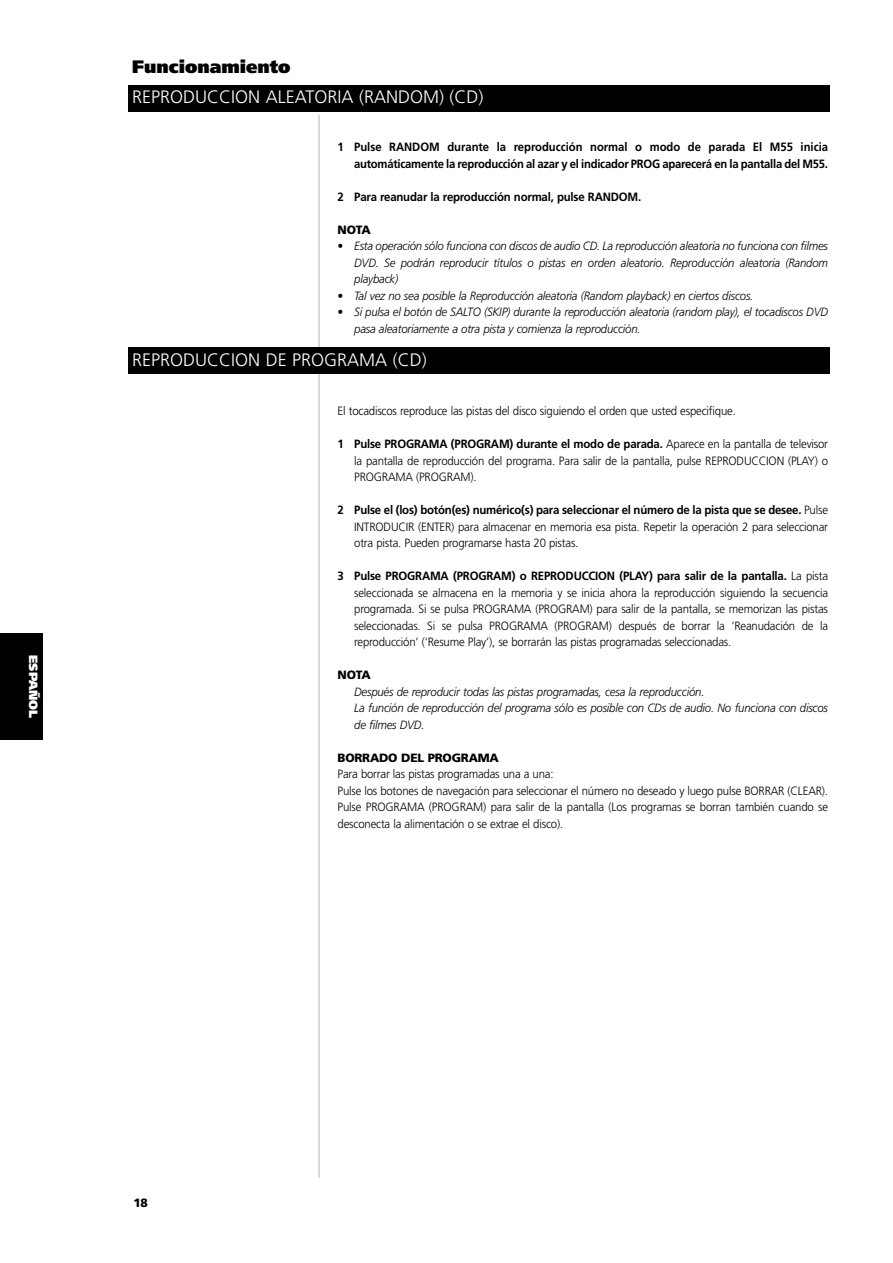
<style>
.page{position:relative;width:893px;height:1263px;background:#fff}
.page>*{position:absolute;margin:0;border:0;box-sizing:border-box;transform-origin:0 0}
.t1{font:300 18px "Frutiger";color:#fff}
.t2{font:900 18px "Frutiger";color:#000}
.t3{font:300 12px/16.5px "Frutiger";letter-spacing:-.015em;color:#000;text-align:justify;scale:.95 1}
.t4{font:italic 300 12px/16.5px "Frutiger";letter-spacing:-.015em;color:#000;scale:.95 1}
.t5{font:700 12px/16.5px "Frutiger";letter-spacing:-.015em;color:#000;text-align:right;scale:.94 1}
.t6{font:700 12px "Frutiger";letter-spacing:-.015em;color:#000;scale:.95 1}
.t7{font:900 12px "Frutiger";letter-spacing:-.02em;color:#000}
.t8{font:900 12px "Frutiger";color:#fff}
.s1{font-weight:700}
</style>
<div class="page">
<hr style="left:318px;top:115px;width:2px;height:1063px;background:#ccc">
<div style="left:0;top:634px;width:43px;height:106px;background:#000"></div>
<div style="left:128px;top:85px;width:701px;height:27px;background:#000"></div>
<div style="left:128px;top:348px;width:701px;height:26px;background:#000"></div>
<p class="t8" style="left:38px;top:655px;width:65px;rotate:90deg">ESPAÑOL</p>
<h1 class="t2" style="left:132px;top:60px;width:160px">Funcionamiento</h1>
<h1 class="t1" style="left:132px;top:90px;width:353px">REPRODUCCION ALEATORIA (RANDOM) (CD)</h1>
<p class="t5" style="left:337px;top:140px;width:523px">1 Pulse RANDOM durante la reproducción normal o modo de parada El M55 inicia automáticamente la reproducción al azar y el indicador PROG aparecerá en la pantalla del M55.</p>
<p class="t6" style="left:337px;top:192px;width:321px">2 Para reanudar la reproducción normal, pulse RANDOM.</p>
<p class="t7" style="left:337px;top:225px;width:35px">NOTA</p>
<p class="t4" style="left:354px;top:239px;width:500px;text-align:justify;text-indent:-17px">• Esta operación sólo funciona con discos de audio CD. La reproducción aleatoria no funciona con filmes DVD. Se podrán reproducir títulos o pistas en orden aleatorio. Reproducción aleatoria (Random playback)</p>
<p class="t4" style="left:337px;top:288px;width:439px">• Tal vez no sea posible la Reproducción aleatoria (Random playback) en ciertos discos.</p>
<p class="t4" style="left:354px;top:305px;width:500px;text-indent:-17px">• Si pulsa el botón de SALTO (SKIP) durante la reproducción aleatoria (random play), el tocadiscos DVD pasa aleatoriamente a otra pista y comienza la reproducción.</p>
<h1 class="t1" style="left:132px;top:352px;width:296px">REPRODUCCION DE PROGRAMA (CD)</h1>
<p class="t3" style="left:337px;top:404px;width:420px">El tocadiscos reproduce las pistas del disco siguiendo el orden que usted especifique.</p>
<p class="t3" style="left:354px;top:437px;width:500px;text-indent:-17px"><span class="s1">1 Pulse PROGRAMA (PROGRAM) durante el modo de parada.</span> Aparece en la pantalla de televisor la pantalla de reproducción del programa. Para salir de la pantalla, pulse REPRODUCCION (PLAY) o PROGRAMA (PROGRAM).</p>
<p class="t3" style="left:354px;top:503px;width:500px;text-indent:-17px"><span class="s1">2 Pulse el (los) botón(es) numérico(s) para seleccionar el número de la pista que se desee.</span> Pulse INTRODUCIR (ENTER) para almacenar en memoria esa pista. Repetir la operación 2 para seleccionar otra pista. Pueden programarse hasta 20 pistas.</p>
<p class="t3" style="left:354px;top:569px;width:500px;text-indent:-17px"><span class="s1">3 Pulse PROGRAMA (PROGRAM) o REPRODUCCION (PLAY) para salir de la pantalla.</span> La pista seleccionada se almacena en la memoria y se inicia ahora la reproducción siguiendo la secuencia programada. Si se pulsa PROGRAMA (PROGRAM) para salir de la pantalla, se memorizan las pistas seleccionadas. Si se pulsa PROGRAMA (PROGRAM) después de borrar la ‘Reanudación de la reproducción’ (‘Resume Play’), se borrarán las pistas programadas seleccionadas.</p>
<p class="t7" style="left:337px;top:670px;width:35px">NOTA</p>
<p class="t4" style="left:354px;top:684px;width:500px">Después de reproducir todas las pistas programadas, cesa la reproducción.<br>La función de reproducción del programa sólo es posible con CDs de audio. No funciona con discos de filmes DVD.</p>
<p class="t7" style="left:337px;top:753px;width:163px">BORRADO DEL PROGRAMA</p>
<p class="t3" style="left:337px;top:767px;width:518px;text-align:left">Para borrar las pistas programadas una a una:<br>Pulse los botones de navegación para seleccionar el número no deseado y luego pulse BORRAR (CLEAR).<br>Pulse PROGRAMA (PROGRAM) para salir de la pantalla (Los programas se borran también cuando se desconecta la alimentación o se extrae el disco).</p>
<p class="t7" style="left:133px;top:1198px;width:16px">18</p>
</div>
